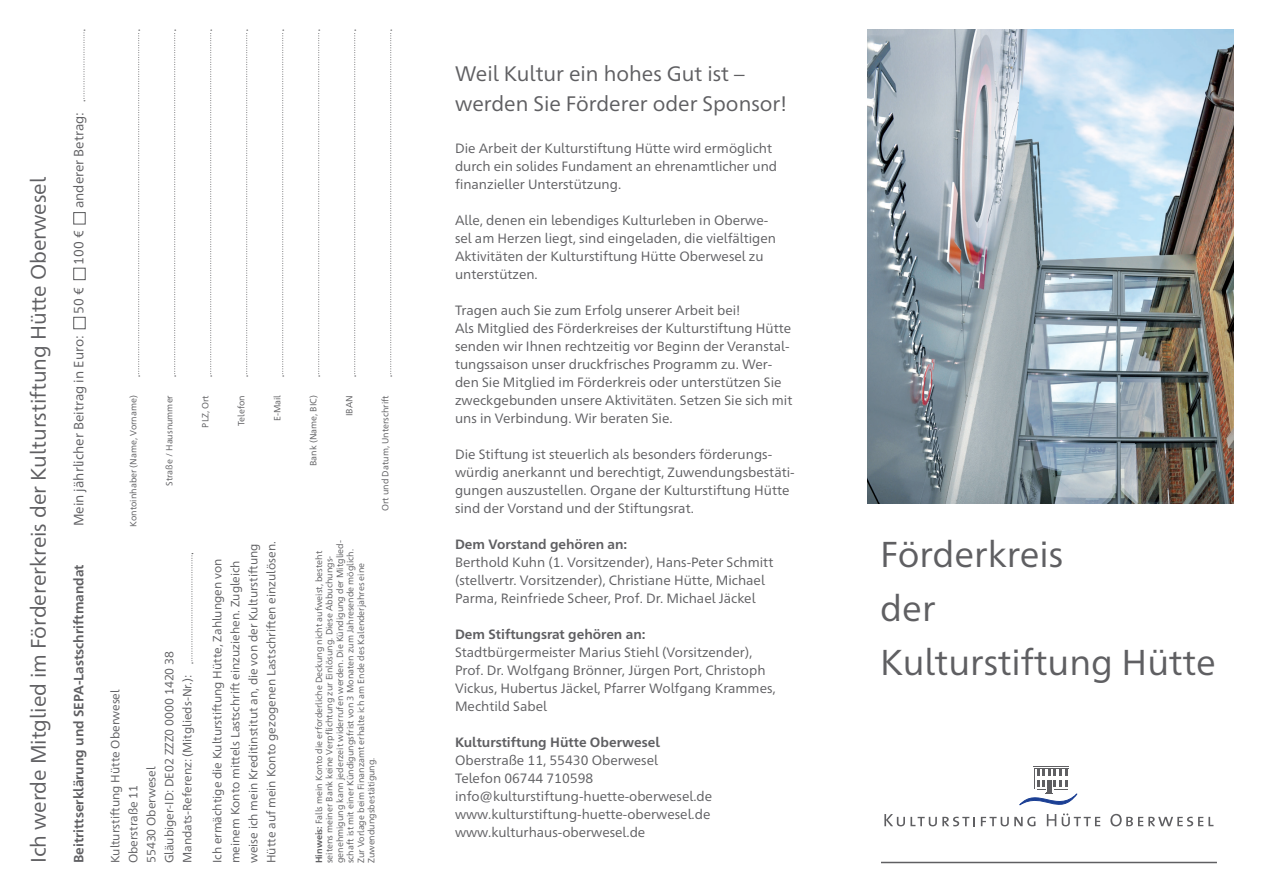
<style>
.page{position:relative;width:1263px;height:893px;background:#fff}
.page>*{position:absolute;margin:0;border:0;box-sizing:border-box;transform-origin:0 0}
.t1{font:36px/54px "Frutiger Neue 1450 Pro";color:#5f5f62}
.t2{font:21px/30px "Frutiger Neue 1450 Pro";color:#5f5f62}
.t3{font:13.5px/18px "Frutiger Neue 1450 Pro";color:#5f5f62}
.t4{font:700 13.5px "Frutiger Neue 1450 Pro";color:#5f5f62}
.t5{font:12px/18px "Frutiger Neue 1450 Pro";color:#5f5f62}
.t6{font:9px/10.5px "Frutiger Neue 1450 Pro";color:#5f5f62}
.s1{font-weight:700}
</style>
<div class="page">
<img style="left:867px;top:30px;width:366px;height:473px">
<svg style="left:138px;top:30px;width:2px;height:347px"></svg>
<svg style="left:174px;top:30px;width:2px;height:347px"></svg>
<svg style="left:210px;top:30px;width:2px;height:347px"></svg>
<svg style="left:246px;top:30px;width:2px;height:347px"></svg>
<svg style="left:282px;top:30px;width:2px;height:347px"></svg>
<svg style="left:318px;top:30px;width:2px;height:347px"></svg>
<svg style="left:354px;top:30px;width:2px;height:347px"></svg>
<svg style="left:390px;top:30px;width:2px;height:347px"></svg>
<div style="left:73px;top:317px;width:13px;height:12px;border:1px solid #57585a"></div>
<div style="left:73px;top:268px;width:13px;height:12px;border:1px solid #57585a"></div>
<div style="left:73px;top:212px;width:13px;height:12px;border:1px solid #57585a"></div>
<svg style="left:84px;top:30px;width:1px;height:71px"></svg>
<svg style="left:192px;top:553px;width:1px;height:111px"></svg>
<hr style="left:1033px;top:766px;width:36px;height:1px;background:#5f5f62">
<svg style="left:884px;top:814px;width:91px;height:12px"></svg>
<svg style="left:981px;top:768px;width:119px;height:58px"></svg>
<svg style="left:1110px;top:814px;width:103px;height:12px"></svg>
<hr style="left:881px;top:862px;width:336px;height:1px;background:#5f5f62">
<h2 class="t2" style="left:22px;top:863px;width:688px;rotate:-90deg">Ich werde Mitglied im Fördererkreis der Kulturstiftung Hütte Oberwesel</h2>
<p class="t3" style="left:69px;top:208px;width:98px;rotate:-90deg">anderer Betrag:</p>
<p class="t3" style="left:69px;top:265px;width:36px;rotate:-90deg">100 €</p>
<p class="t3" style="left:69px;top:314px;width:28px;rotate:-90deg">50 €</p>
<p class="t3" style="left:69px;top:526px;width:192px;rotate:-90deg">Mein jährlicher Beitrag in Euro:</p>
<p class="t4" style="left:69px;top:863px;width:300px;rotate:-90deg">Beitrittserklärung und SEPA-Lastschriftmandat</p>
<p class="t6" style="left:127px;top:527px;width:133px;rotate:-90deg">Kontoinhaber (Name, Vorname)</p>
<p class="t6" style="left:163px;top:486px;width:92px;rotate:-90deg">Straße / Hausnummer</p>
<p class="t6" style="left:199px;top:427px;width:34px;rotate:-90deg">PLZ, Ort</p>
<p class="t6" style="left:235px;top:426px;width:32px;rotate:-90deg">Telefon</p>
<p class="t6" style="left:271px;top:421px;width:28px;rotate:-90deg">E-Mail</p>
<p class="t6" style="left:307px;top:466px;width:72px;rotate:-90deg">Bank (Name, BIC)</p>
<p class="t6" style="left:343px;top:416px;width:22px;rotate:-90deg">IBAN</p>
<p class="t6" style="left:379px;top:511px;width:117px;rotate:-90deg">Ort und Datum, Unterschrift</p>
<p class="t5" style="left:105px;top:863px;width:214px;rotate:-90deg">Kulturstiftung Hütte Oberwesel<br>Oberstraße 11<br>55430 Oberwesel<br>Gläubiger-ID: DE02 ZZZ0 0000 1420 38<br>Mandats-Referenz: (Mitglieds-Nr.):</p>
<p class="t5" style="left:207px;top:863px;width:323px;rotate:-90deg">Ich ermächtige die Kulturstiftung Hütte, Zahlungen von meinem Konto mittels Lastschrift einzuziehen. Zugleich weise ich mein Kreditinstitut an, die von der Kulturstiftung Hütte auf mein Konto gezogenen Lastschriften einzulösen.</p>
<p class="t6" style="left:313px;top:863px;width:325px;rotate:-90deg"><span class="s1">Hinweis:</span> Falls mein Konto die erforderliche Deckung nicht aufweist, besteht seitens meiner Bank keine Verpflichtung zur Einlösung. Diese Abbuchungs&shy;genehmigung kann jederzeit widerrufen werden. Die Kündigung der Mitglied&shy;schaft ist mit einer Kündigungsfrist von 3 Monaten zum Jahresende möglich.<br>Zur Vorlage beim Finanzamt erhalte ich am Ende des Kalenderjahres eine Zuwendungsbestätigung.</p>
<h2 class="t2" style="left:455px;top:57px;width:333px">Weil Kultur ein hohes Gut ist – werden Sie Förderer oder Sponsor!</h2>
<p class="t3" style="left:455px;top:138px;width:324px">Die Arbeit der Kulturstiftung Hütte wird ermöglicht durch ein solides Fundament an ehrenamtlicher und finanzieller Unterstützung.</p>
<p class="t3" style="left:455px;top:210px;width:323px">Alle, denen ein lebendiges Kulturleben in Oberwe&shy;sel am Herzen liegt, sind eingeladen, die vielfältigen Aktivitäten der Kulturstiftung Hütte Oberwesel zu unterstützen.</p>
<p class="t3" style="left:455px;top:300px;width:339px">Tragen auch Sie zum Erfolg unserer Arbeit bei!<br>Als Mitglied des Förderkreises der Kulturstiftung Hütte senden wir Ihnen rechtzeitig vor Beginn der Veranstal&shy;tungssaison unser druckfrisches Programm zu. Wer&shy;den Sie Mitglied im Förderkreis oder unterstützen Sie zweckgebunden unsere Aktivitäten. Setzen Sie sich mit uns in Verbindung. Wir beraten Sie.</p>
<p class="t3" style="left:455px;top:444px;width:341px">Die Stiftung ist steuerlich als besonders förderungs&shy;würdig anerkannt und berechtigt, Zuwendungsbestäti&shy;gungen auszustellen. Organe der Kulturstiftung Hütte sind der Vorstand und der Stiftungsrat.</p>
<p class="t4" style="left:455px;top:534px;width:174px">Dem Vorstand gehören an:</p>
<p class="t3" style="left:455px;top:552px;width:320px">Berthold Kuhn (1. Vorsitzender), Hans-Peter Schmitt (stellvertr. Vorsitzender), Christiane Hütte, Michael<br>Parma, Reinfriede Scheer, Prof. Dr. Michael Jäckel</p>
<p class="t4" style="left:455px;top:624px;width:192px">Dem Stiftungsrat gehören an:</p>
<p class="t3" style="left:455px;top:642px;width:322px">Stadtbürgermeister Marius Stiehl (Vorsitzender), Prof. Dr. Wolfgang Brönner, Jürgen Port, Christoph Vickus, Hubertus Jäckel, Pfarrer Wolfgang Krammes, Mechtild Sabel</p>
<p class="t4" style="left:455px;top:732px;width:206px">Kulturstiftung Hütte Oberwesel</p>
<p class="t3" style="left:455px;top:750px;width:259px">Oberstraße 11, 55430 Oberwesel<br>Telefon 06744 710598 info@kulturstiftung-huette-oberwesel.de www.kulturstiftung-huette-oberwesel.de www.kulturhaus-oberwesel.de</p>
<h1 class="t1" style="left:880px;top:525px;width:337px">Förderkreis<br>der<br>Kulturstiftung Hütte</h1>
</div>
